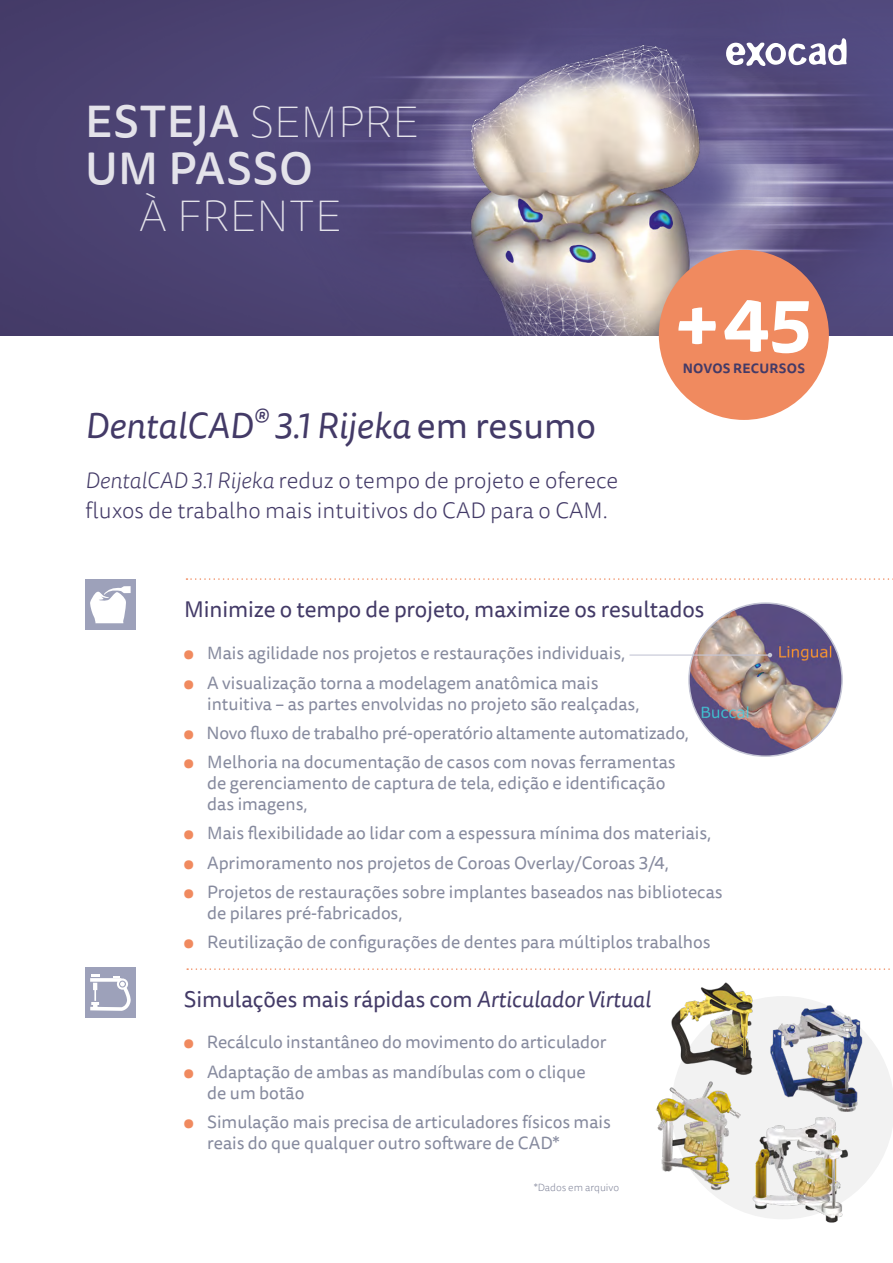
<style>
.page{position:relative;width:893px;height:1263px;background:#fff}
.page>*{position:absolute;margin:0;border:0;box-sizing:border-box;transform-origin:0 0}
.t1{font:700 73.5px "Tisa Sans Pro";color:#fff}
.t2{font:500 44.7px/47.1px "Tisa Sans Pro";letter-spacing:.015em;color:#fff}
.t3{font:100 44.7px "Tisa Sans Pro";letter-spacing:.01em;color:#fff}
.Headline_2021{font:italic 36px "Tisa Sans Pro";color:#433a67}
.einleitung_feature{font:300 22.5px/30px "Tisa Sans Pro";color:#433a67}
.Head_Features{font:22.5px "Tisa Sans Pro";letter-spacing:-.005em;color:#433a67}
.t4{font:17.7px/21px "Tisa Sans Pro";color:#868a9e}
.t5{font:700 13.2px "Tisa Sans Pro";letter-spacing:.015em;color:#433a67}
.einleitung_feature-2{font:300 10.5px "Tisa Sans Pro";letter-spacing:-.005em;color:#868a9e}
.s1{font-weight:100}
.s2{font-style:normal}
.s3{font-style:italic}
.s4{font-weight:300;color:#f08a5f}
</style>
<div class="page">
<div style="left:0;top:0;width:240px;height:336px;background:#4a406f"></div>
<img style="left:240px;top:0;width:653px;height:336px">
<img style="left:408px;top:34px;width:345px;height:302px">
<svg style="left:726px;top:38px;width:120px;height:28px"></svg>
<svg style="left:675px;top:996px;width:218px;height:217px;fill:#f2f2f2"></svg>
<img style="left:671px;top:982px;width:88px;height:96px">
<img style="left:656px;top:1079px;width:90px;height:112px">
<img style="left:761px;top:1003px;width:106px;height:111px">
<img style="left:748px;top:1115px;width:106px;height:108px">
<svg style="left:186px;top:578px;width:707px;height:2px"></svg>
<svg style="left:85px;top:579px;width:51px;height:51px"></svg>
<img style="left:690px;top:605px;width:151px;height:150px">
<svg style="left:187px;top:968px;width:703px;height:2px"></svg>
<svg style="left:85px;top:967px;width:51px;height:51px"></svg>
<hr style="left:629px;top:654px;width:141px;height:2px;background:#c5c6d5">
<svg style="left:768px;top:653px;width:4px;height:4px"></svg>
<div style="left:659px;top:250px;width:170px;height:170px;background:#f08a5f;border-radius:50%"></div>
<h2 class="t2" style="left:85px;top:99px;width:335px">ESTEJA <span class="s1">SEMPRE<br></span>UM PASSO</h2>
<h2 class="t3" style="left:139px;top:188px;width:204px">À FRENTE</h2>
<p class="Headline_2021" style="left:85px;top:401px;width:513px">DentalCAD<sup>®</sup> 3.1 Rijeka <span class="s2">em resumo</span></p>
<p class="einleitung_feature" style="left:85px;top:466px;width:535px"><span class="s3">DentalCAD 3.1 Rijeka</span> reduz o tempo de projeto e oferece fluxos de trabalho mais intuitivos do CAD para o CAM.</p>
<p class="t1" style="left:676px;top:272px;width:137px">+45</p>
<p class="t5" style="left:683px;top:358px;width:124px">NOVOS RECURSOS</p>
<p class="Head_Features" style="left:184px;top:594px;width:522px">Minimize o tempo de projeto, maximize os resultados</p>
<p class="t4" style="left:184px;top:643px;width:443px"><span class="s4">●</span> Mais agilidade nos projetos e restaurações individuais,</p>
<p class="t4" style="left:207px;top:672px;width:434px;text-indent:-23px"><span class="s4">●</span> A visualização torna a modelagem anatômica mais intuitiva – as partes envolvidas no projeto são realçadas,</p>
<p class="t4" style="left:184px;top:723px;width:506px"><span class="s4">●</span> Novo fluxo de trabalho pré-operatório altamente automatizado,</p>
<p class="t4" style="left:207px;top:752px;width:470px;text-indent:-23px"><span class="s4">●</span> Melhoria na documentação de casos com novas ferramentas de gerenciamento de captura de tela, edição e identificação das imagens,</p>
<p class="t4" style="left:184px;top:823px;width:529px"><span class="s4">●</span> Mais flexibilidade ao lidar com a espessura mínima dos materiais,</p>
<p class="t4" style="left:184px;top:852px;width:486px"><span class="s4">●</span> Aprimoramento nos projetos de Coroas Overlay/Coroas 3/4,</p>
<p class="t4" style="left:207px;top:882px;width:517px;text-indent:-23px"><span class="s4">●</span> Projetos de restaurações sobre implantes baseados nas bibliotecas de pilares pré-fabricados,</p>
<p class="t4" style="left:184px;top:932px;width:528px"><span class="s4">●</span> Reutilização de configurações de dentes para múltiplos trabalhos</p>
<p class="Head_Features" style="left:184px;top:984px;width:468px">Simulações mais rápidas com <span class="s3">Articulador Virtual</span></p>
<p class="t4" style="left:184px;top:1032px;width:424px"><span class="s4">●</span> Recálculo instantâneo do movimento do articulador</p>
<p class="t4" style="left:207px;top:1061px;width:380px;text-indent:-23px"><span class="s4">●</span> Adaptação de ambas as mandíbulas com o clique de um botão</p>
<p class="t4" style="left:207px;top:1112px;width:405px;text-indent:-23px"><span class="s4">●</span> Simulação mais precisa de articuladores físicos mais reais do que qualquer outro software de CAD*</p>
<p class="einleitung_feature-2" style="left:534px;top:1180px;width:87px">*Dados em arquivo</p>
</div>
